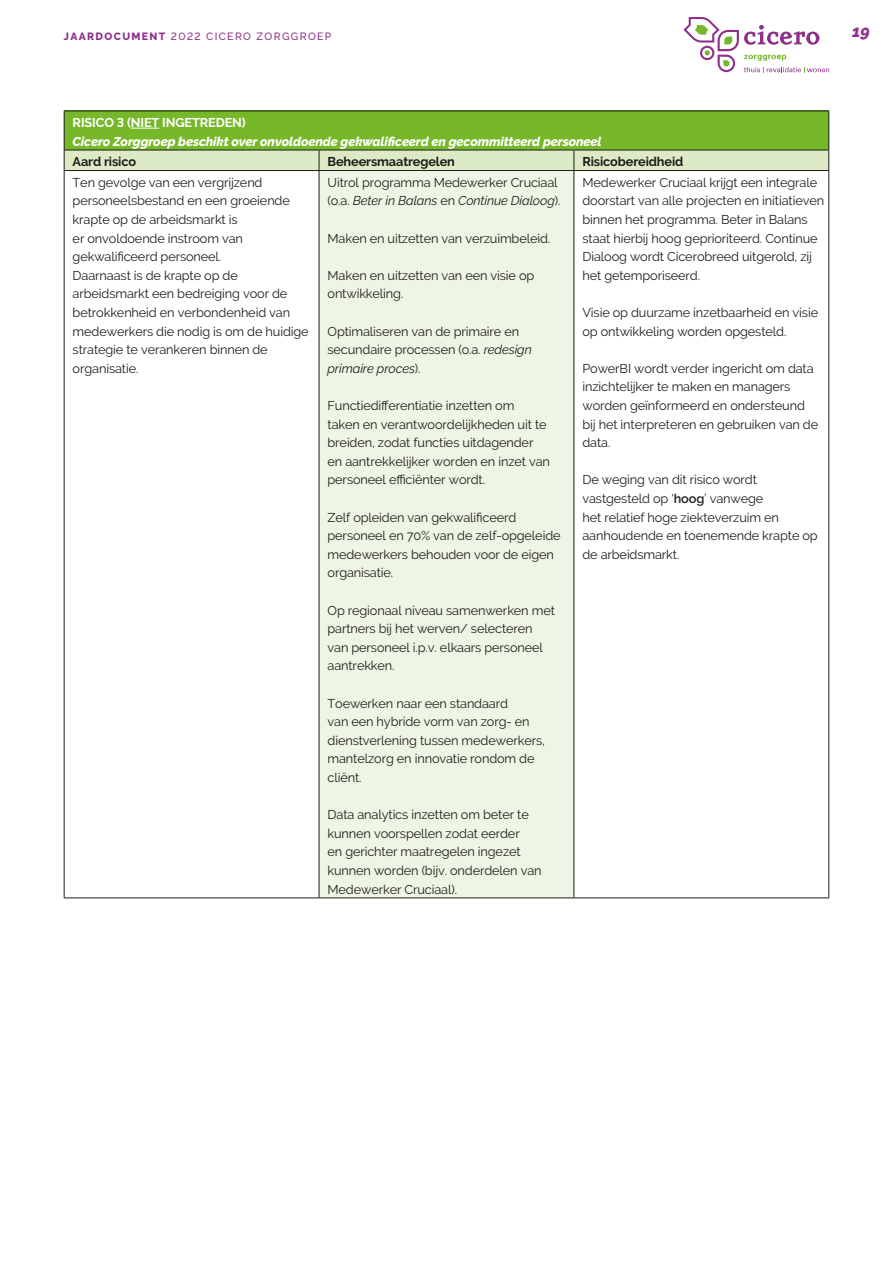
<style>
.page{position:relative;width:893px;height:1263px;background:#fff}
.page>*{position:absolute;margin:0;border:0;box-sizing:border-box;transform-origin:0 0}
.t1{font:italic 800 16.5px "Raleway";color:#8f2f89}
.t2{font:12.75px/18.6px "Raleway";letter-spacing:-.01em;color:#1d1d1b}
.Kop_6_italic{font:italic 800 12.75px "Raleway";letter-spacing:-.01em;color:#fff}
.t3{font:700 12.75px "Raleway";letter-spacing:-.01em;color:#1d1d1b}
.Kop_5{font:700 12.75px "Raleway";letter-spacing:-.01em;color:#fff}
.t4{font:500 10.5px "Raleway";letter-spacing:.13em;color:#8f2f89}
.s1{font-weight:800}
.s2{font-style:italic}
.s3{font-weight:600}
</style>
<div class="page">
<svg style="left:683px;top:17px;width:146px;height:55px"></svg>
<div style="left:64px;top:111px;width:765px;height:39px;background:#76b82a"></div>
<div style="left:319px;top:171px;width:255px;height:727px;background:#eff5e4"></div>
<hr style="left:64px;top:111px;width:255px;height:1px;background:#1d1d1b">
<hr style="left:64px;top:111px;width:1px;height:39px;background:#1d1d1b">
<hr style="left:319px;top:111px;width:255px;height:1px;background:#1d1d1b">
<hr style="left:574px;top:111px;width:255px;height:1px;background:#1d1d1b">
<hr style="left:828px;top:111px;width:1px;height:39px;background:#1d1d1b">
<div style="left:64px;top:150px;width:765px;height:20px;background:#ddeac6"></div>
<hr style="left:64px;top:170px;width:255px;height:1px;background:#1d1d1b">
<hr style="left:64px;top:171px;width:1px;height:726px;background:#1d1d1b">
<hr style="left:319px;top:170px;width:255px;height:1px;background:#1d1d1b">
<hr style="left:319px;top:171px;width:1px;height:726px;background:#1d1d1b">
<hr style="left:574px;top:170px;width:255px;height:1px;background:#1d1d1b">
<hr style="left:574px;top:171px;width:1px;height:726px;background:#1d1d1b">
<hr style="left:828px;top:171px;width:1px;height:726px;background:#1d1d1b">
<hr style="left:64px;top:897px;width:255px;height:1px;background:#1d1d1b">
<hr style="left:319px;top:897px;width:255px;height:1px;background:#1d1d1b">
<hr style="left:574px;top:897px;width:255px;height:1px;background:#1d1d1b">
<svg style="left:131px;top:128px;width:28px;height:1px"></svg>
<p class="t4" style="left:64px;top:30px;width:269px"><span class="s1">JAARDOCUMENT</span> 2022 CICERO ZORGGROEP</p>
<p class="t1" style="left:852px;top:21px;width:19px">19</p>
<p class="Kop_5" style="left:73px;top:115px;width:175px">RISICO 3 (NIET INGETREDEN)</p>
<p class="Kop_6_italic" style="left:73px;top:134px;width:530px">Cicero Zorggroep beschikt over onvoldoende gekwalificeerd en gecommitteerd personeel</p>
<p class="t3" style="left:73px;top:154px;width:65px">Aard risico</p>
<p class="t3" style="left:328px;top:154px;width:129px">Beheersmaatregelen</p>
<p class="t3" style="left:582px;top:154px;width:102px">Risicobereidheid</p>
<p class="t2" style="left:73px;top:173px;width:219px">Ten gevolge van een vergrijzend personeelsbestand en een groeiende krapte op de arbeidsmarkt is<br>er onvoldoende instroom van gekwalificeerd personeel.</p>
<p class="t2" style="left:73px;top:266px;width:238px">Daarnaast is de krapte op de arbeidsmarkt een bedreiging voor de betrokkenheid en verbondenheid van medewerkers die nodig is om de huidige strategie te verankeren binnen de organisatie.</p>
<p class="t2" style="left:328px;top:173px;width:234px">Uitrol programma Medewerker Cruciaal (o.a. <span class="s2">Beter in Balans</span> en <span class="s2">Continue Dialoog</span>).</p>
<p class="t2" style="left:328px;top:229px;width:224px">Maken en uitzetten van verzuimbeleid.</p>
<p class="t2" style="left:328px;top:266px;width:208px">Maken en uitzetten van een visie op ontwikkeling.</p>
<p class="t2" style="left:328px;top:322px;width:206px">Optimaliseren van de primaire en secundaire processen (o.a. <span class="s2">redesign primaire proces</span>).</p>
<p class="t2" style="left:328px;top:396px;width:224px">Functiedifferentiatie inzetten om<br>taken en verantwoordelijkheden uit te breiden, zodat functies uitdagender en aantrekkelijker worden en inzet van personeel efficiënter wordt.</p>
<p class="t2" style="left:328px;top:508px;width:235px">Zelf opleiden van gekwalificeerd personeel en 70% van de zelf-opgeleide medewerkers behouden voor de eigen organisatie.</p>
<p class="t2" style="left:328px;top:601px;width:229px">Op regionaal niveau samenwerken met partners bij het werven/ selecteren van personeel i.p.v. elkaars personeel aantrekken.</p>
<p class="t2" style="left:328px;top:694px;width:219px">Toewerken naar een standaard<br>van een hybride vorm van zorg- en dienstverlening tussen medewerkers, mantelzorg en innovatie rondom de cliënt.</p>
<p class="t2" style="left:328px;top:805px;width:216px">Data analytics inzetten om beter te kunnen voorspellen zodat eerder<br>en gerichter maatregelen ingezet kunnen worden (bijv. onderdelen van<br>Medewerker Cruciaal).</p>
<p class="t2" style="left:582px;top:173px;width:243px">Medewerker Cruciaal krijgt een integrale doorstart van alle projecten en initiatieven binnen het programma. Beter in Balans staat hierbij hoog geprioriteerd. Continue Dialoog wordt Cicerobreed uitgerold, zij het getemporiseerd.</p>
<p class="t2" style="left:582px;top:303px;width:237px">Visie op duurzame inzetbaarheid en visie op ontwikkeling worden opgesteld.</p>
<p class="t2" style="left:582px;top:359px;width:237px">PowerBI wordt verder ingericht om data inzichtelijker te maken en managers worden geïnformeerd en ondersteund bij het interpreteren en gebruiken van de data.</p>
<p class="t2" style="left:582px;top:471px;width:237px">De weging van dit risico wordt vastgesteld op ‘<span class="s3">hoog</span>’ vanwege<br>het relatief hoge ziekteverzuim en aanhoudende en toenemende krapte op de arbeidsmarkt.</p>
</div>
